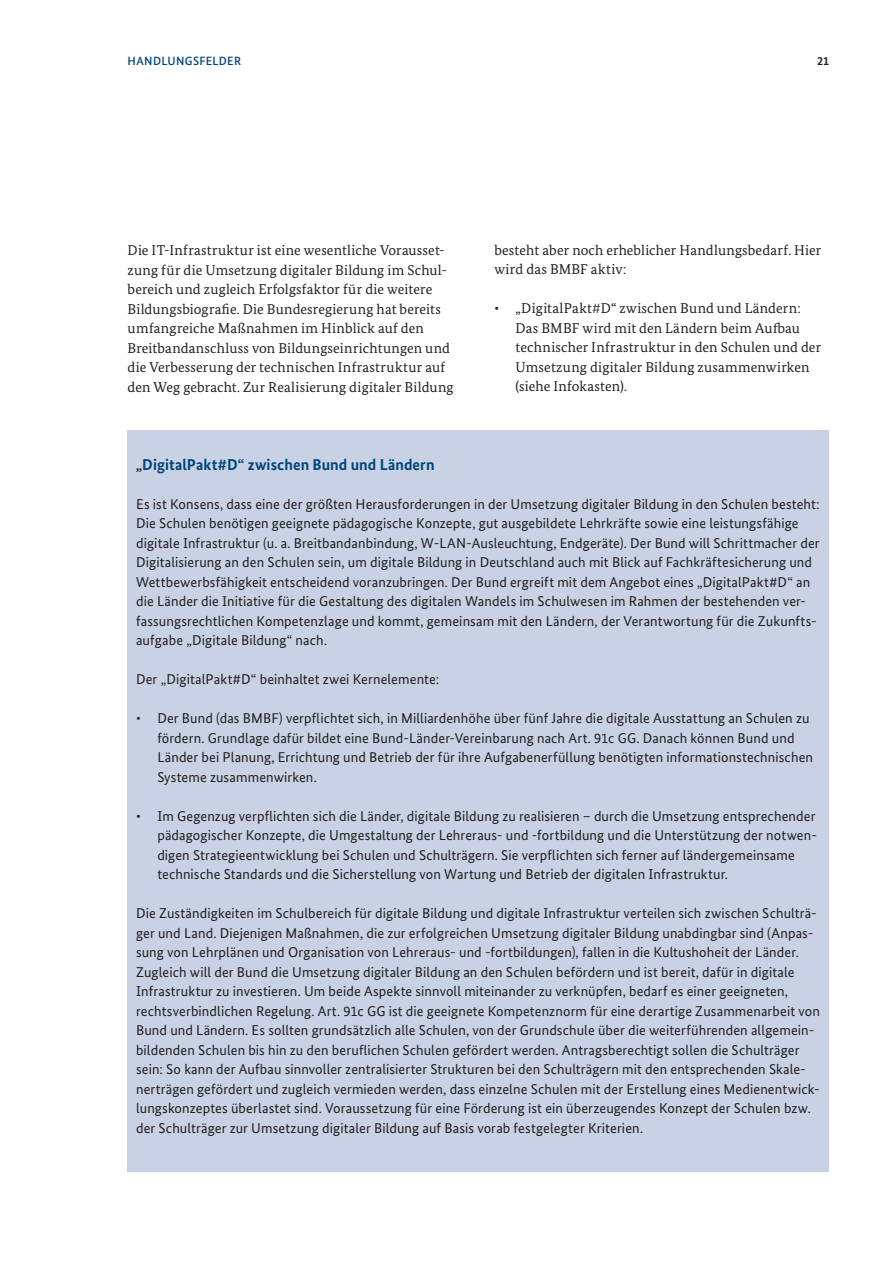
<style>
.page{position:relative;width:893px;height:1263px;background:#fff}
.page>*{position:absolute;margin:0;border:0;box-sizing:border-box;transform-origin:0 0}
.t1{font:700 15.75px "Bundes Sans";letter-spacing:.005em;color:#004578}
.t2{font:14.25px/19.5px "Bundes Sans";letter-spacing:.01em;color:#231f20}
.t3{font:14.25px/19.5px "Bundes Serif";letter-spacing:.01em;color:#231f20}
.t4{font:500 12px "Bundes Sans";letter-spacing:.03em;color:#004578}
.t5{font:700 12px "Bundes Sans";color:#231f20}
.s1{font-family:"Bundes Serif";font-size:14.25px;color:#231f20}
</style>
<div class="page">
<div style="left:128px;top:430px;width:701px;height:742px;background:#c8d2e4"></div>
<p class="t4" style="left:128px;top:53px;width:115px">HANDLUNGSFELDER</p>
<p class="t5" style="left:817px;top:53px;width:14px">21</p>
<p class="t3" style="left:128px;top:240px;width:328px">Die IT-Infrastruktur ist eine wesentliche Vorausset&shy;zung für die Umsetzung digitaler Bildung im Schul&shy;bereich und zugleich Erfolgsfaktor für die weitere Bildungsbiografie. Die Bundesregierung hat bereits umfangreiche Maßnahmen im Hinblick auf den Breitbandanschluss von Bildungseinrichtungen und die Verbesserung der technischen Infrastruktur auf den Weg gebracht. Zur Realisierung digitaler Bildung</p>
<p class="t3" style="left:494px;top:240px;width:329px">besteht aber noch erheblicher Handlungsbedarf. Hier wird das BMBF aktiv:</p>
<p class="t3" style="left:516px;top:299px;width:307px;text-indent:-21px">• „DigitalPakt#D“ zwischen Bund und Ländern:<br>Das BMBF wird mit den Ländern beim Aufbau technischer Infrastruktur in den Schulen und der Umsetzung digitaler Bildung zusammenwirken (siehe Infokasten).</p>
<p class="t1" style="left:136px;top:454px;width:300px"><span class="s1">„</span>DigitalPakt#D“ zwischen Bund und Ländern</p>
<p class="t2" style="left:136px;top:494px;width:685px">Es ist Konsens, dass eine der größten Herausforderungen in der Umsetzung digitaler Bildung in den Schulen besteht:<br>Die Schulen benötigen geeignete pädagogische Konzepte, gut ausgebildete Lehrkräfte sowie eine leistungsfähige digitale Infrastruktur (u. a. Breitbandanbindung, W-LAN-Ausleuchtung, Endgeräte). Der Bund will Schrittmacher der Digitalisierung an den Schulen sein, um digitale Bildung in Deutschland auch mit Blick auf Fachkräftesicherung und Wettbewerbsfähigkeit entscheidend voranzubringen. Der Bund ergreift mit dem Angebot eines „DigitalPakt#D“ an die Länder die Initiative für die Gestaltung des digitalen Wandels im Schulwesen im Rahmen der bestehenden ver&shy;fassungsrechtlichen Kompetenzlage und kommt, gemeinsam mit den Ländern, der Verantwortung für die Zukunfts&shy;aufgabe „Digitale Bildung“ nach.</p>
<p class="t2" style="left:136px;top:669px;width:305px">Der „DigitalPakt#D“ beinhaltet zwei Kernelemente:</p>
<p class="t2" style="left:157px;top:708px;width:657px;text-indent:-21px">• Der Bund (das BMBF) verpflichtet sich, in Milliardenhöhe über fünf Jahre die digitale Ausstattung an Schulen zu fördern. Grundlage dafür bildet eine Bund-Länder-Vereinbarung nach Art. 91c GG. Danach können Bund und Länder bei Planung, Errichtung und Betrieb der für ihre Aufgabenerfüllung benötigten informationstechnischen Systeme zusammenwirken.</p>
<p class="t2" style="left:157px;top:806px;width:661px;text-indent:-21px">• Im Gegenzug verpflichten sich die Länder, digitale Bildung zu realisieren – durch die Umsetzung entsprechender pädagogischer Konzepte, die Umgestaltung der Lehreraus- und -fortbildung und die Unterstützung der notwen&shy;digen Strategieentwicklung bei Schulen und Schulträgern. Sie verpflichten sich ferner auf ländergemeinsame technische Standards und die Sicherstellung von Wartung und Betrieb der digitalen Infrastruktur.</p>
<p class="t2" style="left:136px;top:903px;width:685px">Die Zuständigkeiten im Schulbereich für digitale Bildung und digitale Infrastruktur verteilen sich zwischen Schulträ&shy;ger und Land. Diejenigen Maßnahmen, die zur erfolgreichen Umsetzung digitaler Bildung unabdingbar sind (Anpas&shy;sung von Lehrplänen und Organisation von Lehreraus- und -fortbildungen), fallen in die Kultushoheit der Länder.<br>Zugleich will der Bund die Umsetzung digitaler Bildung an den Schulen befördern und ist bereit, dafür in digitale Infrastruktur zu investieren. Um beide Aspekte sinnvoll miteinander zu verknüpfen, bedarf es einer geeigneten, rechtsverbindlichen Regelung. Art. 91c GG ist die geeignete Kompetenznorm für eine derartige Zusammenarbeit von Bund und Ländern. Es sollten grundsätzlich alle Schulen, von der Grundschule über die weiterführenden allgemein&shy;bildenden Schulen bis hin zu den beruflichen Schulen gefördert werden. Antragsberechtigt sollen die Schulträger sein: So kann der Aufbau sinnvoller zentralisierter Strukturen bei den Schulträgern mit den entsprechenden Skale&shy;nerträgen gefördert und zugleich vermieden werden, dass einzelne Schulen mit der Erstellung eines Medienentwick&shy;lungskonzeptes überlastet sind. Voraussetzung für eine Förderung ist ein überzeugendes Konzept der Schulen bzw. der Schulträger zur Umsetzung digitaler Bildung auf Basis vorab festgelegter Kriterien.</p>
</div>
